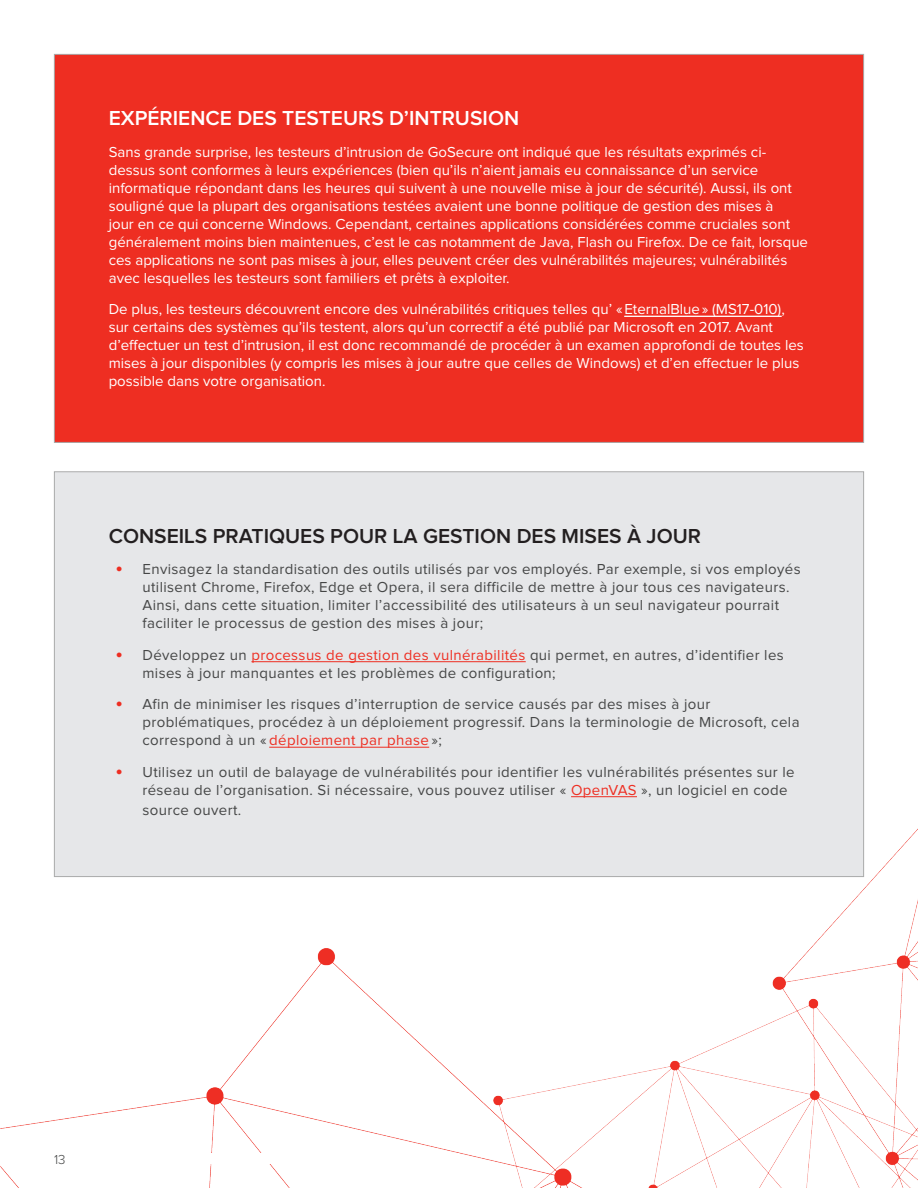
<style>
.page{position:relative;width:918px;height:1188px;background:#fff}
.page>*{position:absolute;margin:0;border:0;box-sizing:border-box;transform-origin:0 0}
.t1{font:600 21px "Proxima Nova";color:#231f20}
.t2{font:600 21px "Proxima Nova";color:#fff}
.t3{font:15px/18px "Proxima Nova";color:#fff}
.t4{font:15px/18px "Proxima Nova";letter-spacing:.025em;color:#454646}
.t5{font:300 13.5px "Proxima Nova";color:#454646}
.s1{font-weight:600;font-size:21px;color:#ee2e22}
.s2{color:#ee2e22}
</style>
<div class="page">
<img style="left:0;top:600px;width:918px;height:588px">
<div style="left:54px;top:1153px;width:405px;height:11px;background:#fff"></div>
<div style="left:54px;top:54px;width:810px;height:388px;background:#ee2e22"></div>
<hr style="left:624px;top:316px;width:158px;height:1px;background:#fff">
<div style="left:54px;top:472px;width:810px;height:405px;background:#e6e7e9"></div>
<hr style="left:251px;top:661px;width:275px;height:1px;background:#ee2e22">
<hr style="left:269px;top:747px;width:160px;height:1px;background:#ee2e22">
<hr style="left:571px;top:796px;width:66px;height:1px;background:#ee2e22">
<h1 class="t2" style="left:109px;top:109px;width:412px">EXPÉRIENCE DES TESTEURS D’INTRUSION</h1>
<p class="t3" style="left:109px;top:143px;width:701px">Sans grande surprise, les testeurs d’intrusion de GoSecure ont indiqué que les résultats exprimés ci&shy;dessus sont conformes à leurs expériences (bien qu’ils n’aient jamais eu connaissance d’un service informatique répondant dans les heures qui suivent à une nouvelle mise à jour de sécurité). Aussi, ils ont souligné que la plupart des organisations testées avaient une bonne politique de gestion des mises à<br>jour en ce qui concerne Windows. Cependant, certaines applications considérées comme cruciales sont généralement moins bien maintenues, c’est le cas notamment de Java, Flash ou Firefox. De ce fait, lorsque ces applications ne sont pas mises à jour, elles peuvent créer des vulnérabilités majeures; vulnérabilités avec lesquelles les testeurs sont familiers et prêts à exploiter.</p>
<p class="t3" style="left:109px;top:301px;width:697px">De plus, les testeurs découvrent encore des vulnérabilités critiques telles qu’ «EternalBlue» (MS17-010), sur certains des systèmes qu’ils testent, alors qu’un correctif a été publié par Microsoft en 2017. Avant d’effectuer un test d’intrusion, il est donc recommandé de procéder à un examen approfondi de toutes les mises à jour disponibles (y compris les mises à jour autre que celles de Windows) et d’en effectuer le plus possible dans votre organisation.</p>
<h1 class="t1" style="left:109px;top:526px;width:594px">CONSEILS PRATIQUES POUR LA GESTION DES MISES À JOUR</h1>
<p class="t4" style="left:142px;top:561px;width:660px;text-indent:-27px"><span class="s1">•</span> Envisagez la standardisation des outils utilisés par vos employés. Par exemple, si vos employés utilisent Chrome, Firefox, Edge et Opera, il sera difficile de mettre à jour tous ces navigateurs.<br>Ainsi, dans cette situation, limiter l’accessibilité des utilisateurs à un seul navigateur pourrait faciliter le processus de gestion des mises à jour;</p>
<p class="t4" style="left:142px;top:646px;width:643px;text-indent:-27px"><span class="s1">•</span> Développez un <span class="s2">processus de gestion des vulnérabilités</span> qui permet, en autres, d’identifier les mises à jour manquantes et les problèmes de configuration;</p>
<p class="t4" style="left:142px;top:696px;width:659px;text-indent:-27px"><span class="s1">•</span> Afin de minimiser les risques d’interruption de service causés par des mises à jour problématiques, procédez à un déploiement progressif. Dans la terminologie de Microsoft, cela correspond à un « <span class="s2">déploiement par phase</span> »;</p>
<p class="t4" style="left:142px;top:763px;width:654px;text-indent:-27px"><span class="s1">•</span> Utilisez un outil de balayage de vulnérabilités pour identifier les vulnérabilités présentes sur le réseau de l’organisation. Si nécessaire, vous pouvez utiliser « <span class="s2">OpenVAS</span> », un logiciel en code</p>
<p class="t4" style="left:142px;top:801px;width:100px">source ouvert.</p>
<p class="t5" style="left:54px;top:1153px;width:13px">13</p>
</div>
